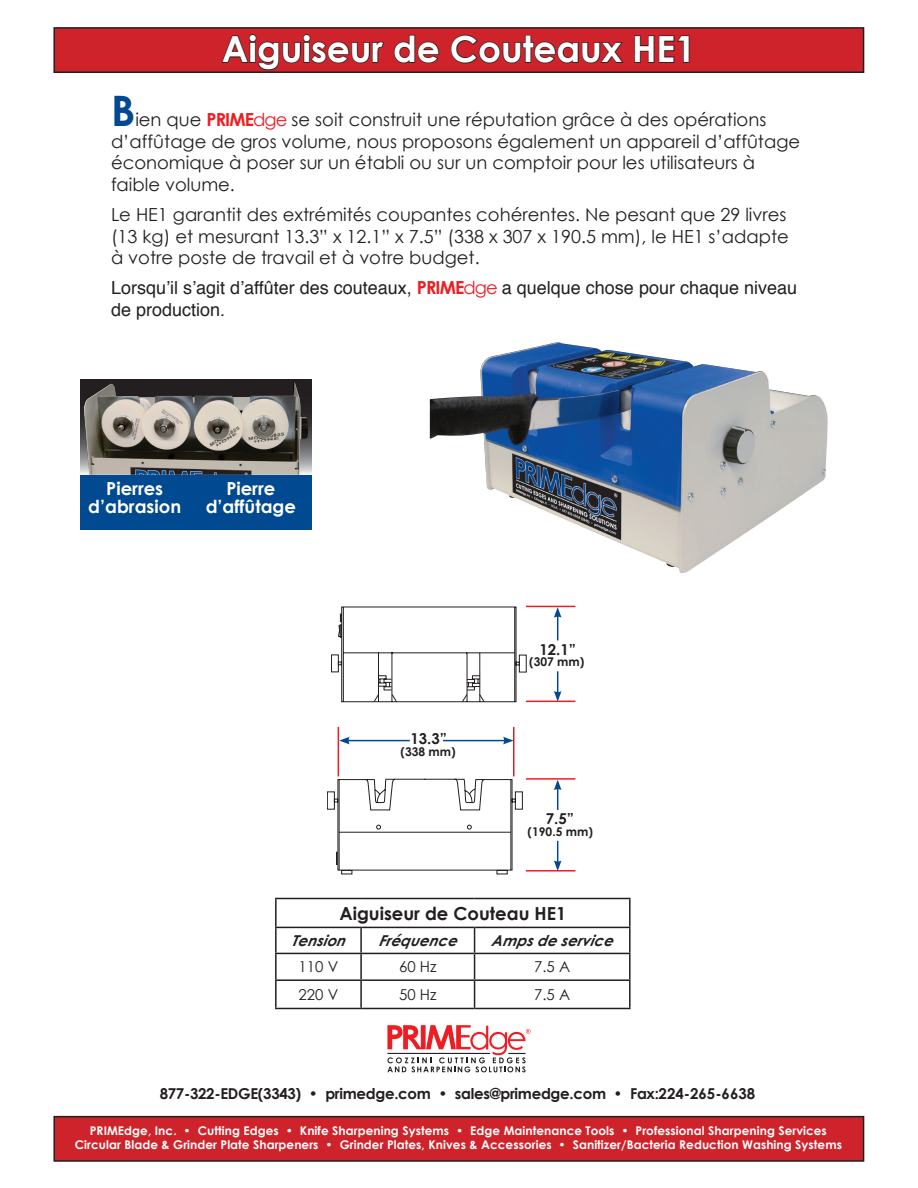
<style>
.page{position:relative;width:918px;height:1188px;background:#fff}
.page>*{position:absolute;margin:0;border:0;box-sizing:border-box;transform-origin:0 0}
.t1{font:700 42px "Century Gothic";color:#014990}
.Default{font:700 36px "Century Gothic";color:#fff}
.Default-2{font:18px/21.6px "Century Gothic";color:#231f20}
.t2{font:18px/21.6px "Helvetica";color:#231f20}
.t3{font:700 18px "Century Gothic";color:#fff}
.heading_5{font:700 18px "Century Gothic";color:#231f20}
.t4{font:700 15px "Century Gothic";letter-spacing:-.02em;color:#231f20}
.t5{font:italic 700 15px "Century Gothic";color:#231f20}
.t6{font:15px "Century Gothic";color:#231f20}
.t7{font:700 12px "Century Gothic";letter-spacing:.005em;color:#fff}
.t8{font:700 12px "Century Gothic";color:#231f20}
.s1{font-weight:700;color:#ee1d23}
.s2{color:#ee1d23}
.s3{font-family:"Century Gothic";font-weight:700;color:#ee1d23}
.s4{font-family:"Century Gothic";color:#ee1d23}
</style>
<div class="page">
<hr style="left:275px;top:898px;width:86px;height:1px;background:#231f20">
<hr style="left:275px;top:899px;width:2px;height:28px;background:#231f20">
<hr style="left:361px;top:898px;width:114px;height:1px;background:#231f20">
<hr style="left:475px;top:898px;width:156px;height:1px;background:#231f20">
<hr style="left:629px;top:899px;width:2px;height:28px;background:#231f20">
<hr style="left:275px;top:927px;width:86px;height:1px;background:#231f20">
<hr style="left:275px;top:928px;width:2px;height:25px;background:#231f20">
<hr style="left:361px;top:927px;width:114px;height:1px;background:#231f20">
<hr style="left:360px;top:928px;width:2px;height:25px;background:#231f20">
<hr style="left:475px;top:927px;width:156px;height:1px;background:#231f20">
<hr style="left:629px;top:928px;width:2px;height:25px;background:#231f20">
<hr style="left:475px;top:953px;width:156px;height:1px;background:#231f20">
<hr style="left:629px;top:954px;width:2px;height:25px;background:#231f20">
<hr style="left:475px;top:979px;width:156px;height:2px;background:#231f20">
<hr style="left:629px;top:981px;width:2px;height:27px;background:#231f20">
<hr style="left:475px;top:1008px;width:156px;height:1px;background:#231f20">
<hr style="left:275px;top:953px;width:86px;height:1px;background:#231f20">
<hr style="left:275px;top:954px;width:2px;height:25px;background:#231f20">
<hr style="left:275px;top:979px;width:86px;height:2px;background:#231f20">
<hr style="left:275px;top:981px;width:2px;height:27px;background:#231f20">
<hr style="left:275px;top:1008px;width:86px;height:1px;background:#231f20">
<hr style="left:361px;top:953px;width:114px;height:1px;background:#231f20">
<hr style="left:360px;top:954px;width:2px;height:25px;background:#231f20">
<hr style="left:361px;top:979px;width:114px;height:2px;background:#231f20">
<hr style="left:360px;top:981px;width:2px;height:27px;background:#231f20">
<svg style="left:474px;top:928px;width:1px;height:80px"></svg>
<hr style="left:361px;top:1008px;width:114px;height:1px;background:#231f20">
<div style="left:54px;top:28px;width:810px;height:44px;background:#ce232a"></div>
<div style="left:53px;top:27px;width:811px;height:46px;border:2px solid #231f20"></div>
<div style="left:54px;top:1117px;width:810px;height:44px;background:#ce232a"></div>
<div style="left:53px;top:1116px;width:811px;height:46px;border:2px solid #231f20"></div>
<svg style="left:221px;top:34px;width:164px;height:37px"></svg>
<svg style="left:393px;top:34px;width:47px;height:30px"></svg>
<svg style="left:450px;top:34px;width:174px;height:30px"></svg>
<svg style="left:634px;top:35px;width:56px;height:28px"></svg>
<svg style="left:331px;top:607px;width:196px;height:96px"></svg>
<div style="left:497px;top:870px;width:11px;height:4px;border:1px solid #231f20"></div>
<svg style="left:327px;top:779px;width:196px;height:92px"></svg>
<hr style="left:338px;top:727px;width:1px;height:49px;background:#ee1d23">
<hr style="left:526px;top:778px;width:49px;height:2px;background:#ee1d23">
<hr style="left:526px;top:870px;width:49px;height:2px;background:#ee1d23">
<hr style="left:526px;top:701px;width:49px;height:1px;background:#ee1d23">
<hr style="left:513px;top:727px;width:1px;height:49px;background:#d1232a">
<hr style="left:347px;top:740px;width:63px;height:1px;background:#014990">
<svg style="left:339px;top:737px;width:11px;height:7px"></svg>
<svg style="left:554px;top:780px;width:8px;height:30px"></svg>
<svg style="left:554px;top:607px;width:8px;height:33px"></svg>
<svg style="left:554px;top:841px;width:8px;height:30px"></svg>
<svg style="left:554px;top:671px;width:8px;height:31px"></svg>
<hr style="left:443px;top:740px;width:62px;height:1px;background:#014990">
<svg style="left:503px;top:737px;width:11px;height:7px"></svg>
<hr style="left:526px;top:606px;width:49px;height:1px;background:#ee1d23">
<svg style="left:80px;top:379px;width:232px;height:95px"></svg>
<img style="left:82px;top:382px;width:226px;height:93px">
<div style="left:80px;top:475px;width:232px;height:54px;background:#014990"></div>
<img style="left:430px;top:342px;width:398px;height:231px">
<svg style="left:387px;top:1025px;width:144px;height:47px"></svg>
<p class="Default" style="left:222px;top:26px;width:475px">Aiguiseur de Couteaux HE1</p>
<p class="t1" style="left:111px;top:85px;width:26px">B</p>
<p class="Default-2" style="left:111px;top:109px;width:691px;text-indent:24px">ien que <span class="s1">PRIME</span><span class="s2">dge</span> se soit construit une réputation grâce à des opérations d’affûtage de gros volume, nous proposons également un appareil d’affûtage économique à poser sur un établi ou sur un comptoir pour les utilisateurs à faible volume.</p>
<p class="Default-2" style="left:111px;top:203px;width:679px">Le HE1 garantit des extrémités coupantes cohérentes. Ne pesant que 29 livres (13 kg) et mesurant 13.3” x 12.1” x 7.5” (338 x 307 x 190.5 mm), le HE1 s’adapte à votre poste de travail et à votre budget.</p>
<p class="t2" style="left:111px;top:278px;width:688px">Lorsqu’il s’agit d’affûter des couteaux, <span class="s3">PRIME</span><span class="s4">dge</span> a quelque chose pour chaque niveau de production.</p>
<p class="t3" style="left:106px;top:477px;width:58px">Pierres</p>
<p class="t3" style="left:88px;top:495px;width:94px">d’abrasion</p>
<p class="t3" style="left:226px;top:477px;width:50px">Pierre</p>
<p class="t3" style="left:206px;top:495px;width:92px">d’affûtage</p>
<p class="t4" style="left:539px;top:640px;width:38px">12.1”</p>
<p class="t4" style="left:410px;top:729px;width:38px">13.3”</p>
<p class="t8" style="left:400px;top:745px;width:57px">(338 mm)</p>
<p class="t8" style="left:529px;top:655px;width:57px">(307 mm)</p>
<p class="t4" style="left:546px;top:810px;width:30px">7.5”</p>
<p class="t8" style="left:528px;top:824px;width:67px">(190.5 mm)</p>
<p class="heading_5" style="left:339px;top:902px;width:228px">Aiguiseur de Couteau HE1</p>
<p class="t5" style="left:292px;top:931px;width:60px">Tension</p>
<p class="t5" style="left:379px;top:931px;width:85px">Fréquence</p>
<p class="t5" style="left:491px;top:931px;width:128px">Ampsde service</p>
<p class="t6" style="left:299px;top:958px;width:41px">110 V</p>
<p class="t6" style="left:399px;top:958px;width:39px">60 Hz</p>
<p class="t6" style="left:534px;top:958px;width:38px">7.5 A</p>
<p class="t6" style="left:299px;top:985px;width:41px">220 V</p>
<p class="t6" style="left:399px;top:985px;width:39px">50 Hz</p>
<p class="t6" style="left:534px;top:985px;width:38px">7.5 A</p>
<p class="t4" style="left:160px;top:1084px;width:597px">877-322-EDGE(3343) • primedge.com • sales@primedge.com • Fax:224-265-6638</p>
<p class="t7" style="left:90px;top:1123px;width:739px">PRIMEdge, Inc. • Cutting Edges • Knife Sharpening Systems • Edge Maintenance Tools • Professional Sharpening Services</p>
<p class="t7" style="left:75px;top:1137px;width:769px">Circular Blade &amp; Grinder Plate Sharpeners • Grinder Plates, Knives &amp; Accessories • Sanitizer/Bacteria Reduction Washing Systems</p>
</div>
